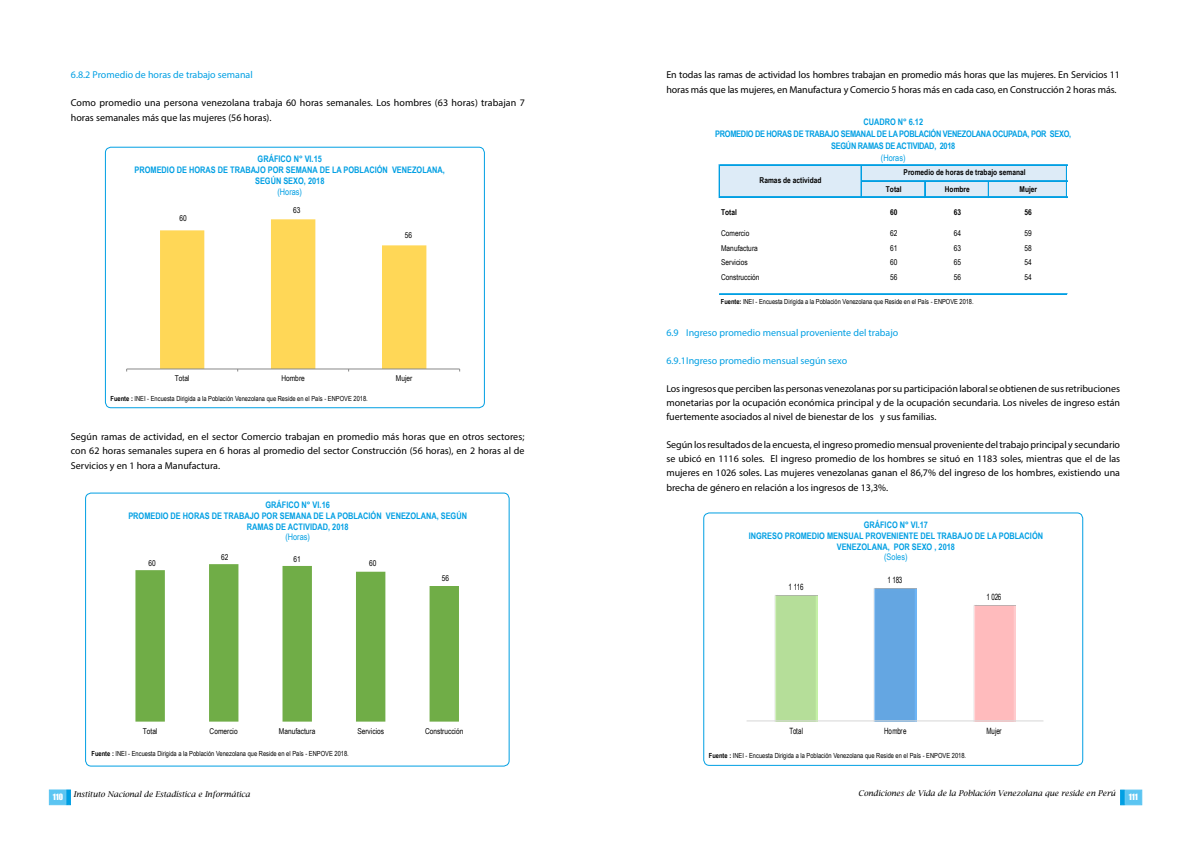
<style>
.page{position:relative;width:1191px;height:842px;background:#fff}
.page>*{position:absolute;margin:0;border:0;box-sizing:border-box;transform-origin:0 0}
.t1{font:10px/14px "Myriad Pro";color:#000}
.t2{font:10px "Myriad Pro";color:#009fe3}
.t3{font:700 9px/10.8px "Arial Narrow";color:#009fe3;text-align:center}
.t4{font:700 9px/12px "Arial Narrow";letter-spacing:-.03em;color:#009fe3;text-align:center}
.t5{font:9px "Arial Narrow";color:#009fe3}
.t6{font:8.6px "Arial Narrow";letter-spacing:-.015em;color:#000;scale:.88 1}
.t7{font:8px "Arial Narrow";letter-spacing:.005em;color:#000}
.t8{font:italic 8px "Lucida Bright";color:#000}
.t9{font:700 8px "Arial Narrow";letter-spacing:.005em;color:#000}
.t10{font:8px "Impact";color:#fff}
.t11{font:7px "Arial Narrow";color:#000}
.s1{font-weight:700}
</style>
<div class="page">
<div style="left:1124px;top:790px;width:18px;height:15px;background:#5bc5f2;border:1px solid #5bc5f2"></div>
<svg style="left:1120px;top:790px;width:4px;height:15px"></svg>
<div style="left:49px;top:789px;width:17px;height:16px;background:#5bc5f2;border:1px solid #5bc5f2"></div>
<svg style="left:66px;top:789px;width:5px;height:16px"></svg>
<div style="left:105px;top:147px;width:380px;height:261px;border:1px solid #009fe3;border-radius:6px"></div>
<div style="left:85px;top:493px;width:424px;height:273px;border:1px solid #009fe3;border-radius:6px"></div>
<div style="left:720px;top:166px;width:347px;height:31px;background:#ddebf7"></div>
<hr style="left:719px;top:165px;width:1px;height:33px;background:#009fe3">
<hr style="left:861px;top:166px;width:1px;height:32px;background:#009fe3">
<hr style="left:1066px;top:166px;width:1px;height:32px;background:#009fe3">
<svg style="left:924px;top:182px;width:1px;height:14px"></svg>
<svg style="left:988px;top:182px;width:1px;height:14px"></svg>
<hr style="left:720px;top:164px;width:347px;height:1px;background:#009fe3">
<hr style="left:720px;top:165px;width:347px;height:1px;background:#009fe3">
<hr style="left:862px;top:180px;width:205px;height:1px;background:#009fe3">
<hr style="left:862px;top:181px;width:205px;height:1px;background:#009fe3">
<hr style="left:720px;top:196px;width:347px;height:1px;background:#009fe3">
<hr style="left:720px;top:197px;width:347px;height:1px;background:#009fe3">
<hr style="left:719px;top:293px;width:348px;height:1px;background:#009fe3">
<hr style="left:719px;top:294px;width:348px;height:1px;background:#009fe3">
<div style="left:703px;top:512px;width:380px;height:254px;border:1px solid #009fe3;border-radius:6px"></div>
<img style="left:774px;top:595px;width:43px;height:125px">
<div style="left:874px;top:588px;width:42px;height:132px;background:#64a6e2"></div>
<img style="left:973px;top:605px;width:42px;height:115px">
<hr style="left:746px;top:720px;width:297px;height:1px;background:#d9d9d9">
<svg style="left:135px;top:564px;width:324px;height:158px"></svg>
<hr style="left:127px;top:369px;width:332px;height:1px;background:#898989">
<svg style="left:160px;top:219px;width:266px;height:152px"></svg>
<p class="t2" style="left:71px;top:69px;width:183px">6.8.2 Promedio de horas de trabajo semanal</p>
<p class="t1" style="left:71px;top:95px;width:455px;line-height:15px">Como promedio una persona venezolana trabaja 60 horas semanales. Los hombres (63 horas) trabajan 7 horas semanales más que las mujeres (56 horas).</p>
<p class="t3" style="left:135px;top:153px;width:312px">GRÁFICO N° VI.15<br>PROMEDIO DE HORAS DE TRABAJO POR SEMANA DE LA POBLACIÓN VENEZOLANA,<br>SEGÚN SEXO, 2018</p>
<p class="t5" style="left:277px;top:185px;width:26px">(Horas)</p>
<p class="t7" style="left:179px;top:212px;width:9px">60</p>
<p class="t7" style="left:293px;top:204px;width:9px">63</p>
<p class="t7" style="left:405px;top:229px;width:9px">56</p>
<p class="t7" style="left:175px;top:373px;width:16px">Total</p>
<p class="t7" style="left:281px;top:373px;width:25px">Hombre</p>
<p class="t7" style="left:396px;top:373px;width:18px">Mujer</p>
<p class="t11" style="left:111px;top:393px;width:259px"><span class="s1">Fuente :</span> INEI - Encuesta Dirigida a la Población Venezolana que Reside en el País - ENPOVE 2018.</p>
<p class="t1" style="left:71px;top:429px;width:455px">Según ramas de actividad, en el sector Comercio trabajan en promedio más horas que en otros sectores; con 62 horas semanales supera en 6 horas al promedio del sector Construcción (56 horas), en 2 horas al de</p>
<p class="t1" style="left:71px;top:458px;width:151px">Servicios y en 1 hora a Manufactura.</p>
<p class="t3" style="left:128px;top:499px;width:340px">GRÁFICO N° VI.16<br>PROMEDIO DE HORAS DE TRABAJO POR SEMANA DE LA POBLACIÓN VENEZOLANA, SEGÚN<br>RAMAS DE ACTIVIDAD, 2018</p>
<p class="t5" style="left:285px;top:531px;width:26px">(Horas)</p>
<p class="t7" style="left:148px;top:557px;width:9px">60</p>
<p class="t7" style="left:221px;top:551px;width:9px">62</p>
<p class="t7" style="left:293px;top:553px;width:9px">61</p>
<p class="t7" style="left:369px;top:557px;width:9px">60</p>
<p class="t7" style="left:442px;top:572px;width:9px">56</p>
<p class="t7" style="left:143px;top:725px;width:16px">Total</p>
<p class="t7" style="left:210px;top:725px;width:30px">Comercio</p>
<p class="t7" style="left:279px;top:725px;width:38px">Manufactura</p>
<p class="t7" style="left:357px;top:725px;width:28px">Servicios</p>
<p class="t7" style="left:425px;top:725px;width:40px">Construcción</p>
<p class="t11" style="left:92px;top:749px;width:259px"><span class="s1">Fuente :</span> INEI - Encuesta Dirigida a la Población Venezolana que Reside en el País - ENPOVE 2018.</p>
<p class="t1" style="left:666px;top:67px;width:455px;line-height:15px">En todas las ramas de actividad los hombres trabajan en promedio más horas que las mujeres. En Servicios 11 horas más que las mujeres, en Manufactura y Comercio 5 horas más en cada caso, en Construcción 2 horas más.</p>
<p class="t4" style="left:715px;top:116px;width:357px">CUADRO N° 6.12<br>PROMEDIO DE HORAS DE TRABAJO SEMANAL DE LA POBLACIÓN VENEZOLANA OCUPADA, POR SEXO,<br>SEGÚN RAMAS DE ACTIVIDAD, 2018</p>
<p class="t5" style="left:881px;top:152px;width:26px">(Horas)</p>
<p class="t9" style="left:886px;top:183px;width:17px">Total</p>
<p class="t9" style="left:944px;top:183px;width:27px">Hombre</p>
<p class="t9" style="left:1019px;top:183px;width:19px">Mujer</p>
<p class="t9" style="left:721px;top:206px;width:17px">Total</p>
<p class="t9" style="left:890px;top:206px;width:9px">60</p>
<p class="t9" style="left:953px;top:206px;width:9px">63</p>
<p class="t9" style="left:1024px;top:206px;width:9px">56</p>
<p class="t7" style="left:721px;top:227px;width:30px">Comercio</p>
<p class="t7" style="left:890px;top:227px;width:9px">62</p>
<p class="t7" style="left:953px;top:227px;width:9px">64</p>
<p class="t7" style="left:1024px;top:227px;width:9px">59</p>
<p class="t7" style="left:721px;top:242px;width:38px">Manufactura</p>
<p class="t7" style="left:890px;top:242px;width:9px">61</p>
<p class="t7" style="left:953px;top:242px;width:9px">63</p>
<p class="t7" style="left:1024px;top:242px;width:9px">58</p>
<p class="t7" style="left:721px;top:256px;width:28px">Servicios</p>
<p class="t7" style="left:890px;top:256px;width:9px">60</p>
<p class="t7" style="left:953px;top:256px;width:9px">65</p>
<p class="t7" style="left:1024px;top:256px;width:9px">54</p>
<p class="t7" style="left:721px;top:271px;width:40px">Construcción</p>
<p class="t7" style="left:890px;top:271px;width:9px">56</p>
<p class="t7" style="left:953px;top:271px;width:9px">56</p>
<p class="t7" style="left:1024px;top:271px;width:9px">54</p>
<p class="t11" style="left:721px;top:296px;width:254px"><span class="s1">Fuente:</span> INEI - Encuesta Dirigida a la Población Venezolana que Reside en el País - ENPOVE 2018.</p>
<p class="t9" style="left:903px;top:167px;width:124px">Promedio de horas de trabajo semanal</p>
<p class="t9" style="left:759px;top:174px;width:64px">Ramas de actividad</p>
<p class="t2" style="left:666px;top:326px;width:233px">6.9 Ingreso promedio mensual proveniente del trabajo</p>
<p class="t2" style="left:666px;top:354px;width:182px">6.9.1Ingreso promedio mensual según sexo</p>
<p class="t1" style="left:666px;top:381px;width:455px;text-align:justify">Los ingresos que perciben las personas venezolanas por su participación laboral se obtienen de sus retribuciones monetarias por la ocupación económica principal y de la ocupación secundaria. Los niveles de ingreso están fuertemente asociados al nivel de bienestar de los y sus familias.</p>
<p class="t1" style="left:666px;top:437px;width:455px;text-align:justify">Según los resultados de la encuesta, el ingreso promedio mensual proveniente del trabajo principal y secundario se ubicó en 1116 soles. El ingreso promedio de los hombres se situó en 1183 soles, mientras que el de las mujeres en 1026 soles. Las mujeres venezolanas ganan el 86,7% del ingreso de los hombres, existiendo una</p>
<p class="t1" style="left:666px;top:480px;width:223px">brecha de género en relación a los ingresos de 13,3%.</p>
<p class="t3" style="left:748px;top:519px;width:296px">GRÁFICO N° VI.17<br>INGRESO PROMEDIO MENSUAL PROVENIENTE DEL TRABAJO DE LA POBLACIÓN<br>VENEZOLANA, POR SEXO , 2018</p>
<p class="t5" style="left:884px;top:550px;width:25px">(Soles)</p>
<p class="t6" style="left:788px;top:581px;width:18px">1 116</p>
<p class="t6" style="left:887px;top:573px;width:18px">1 183</p>
<p class="t6" style="left:986px;top:591px;width:18px">1 026</p>
<p class="t6" style="left:789px;top:725px;width:17px">Total</p>
<p class="t6" style="left:884px;top:725px;width:27px">Hombre</p>
<p class="t6" style="left:986px;top:725px;width:19px">Mujer</p>
<p class="t11" style="left:709px;top:750px;width:259px"><span class="s1">Fuente :</span> INEI - Encuesta Dirigida a la Población Venezolana que Reside en el País - ENPOVE 2018.</p>
<p class="t8" style="left:74px;top:790px;width:178px">Instituto Nacional de Estadística e Informática</p>
<p class="t8" style="left:858px;top:789px;width:259px">Condiciones de Vida de la Población Venezolana que reside en Perú</p>
<p class="t10" style="left:53px;top:791px;width:12px">110</p>
<p class="t10" style="left:1128px;top:791px;width:11px">111</p>
</div>
